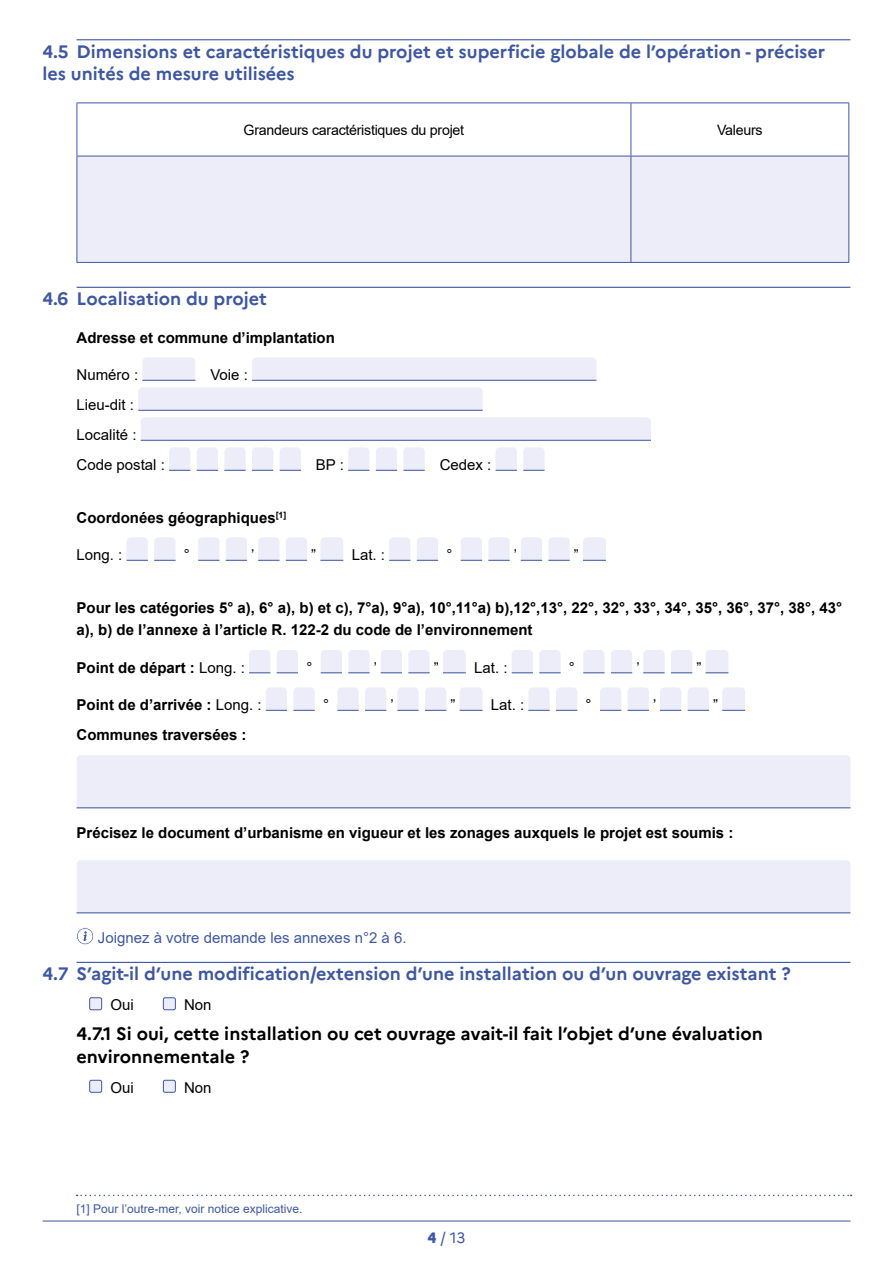
<style>
.page{position:relative;width:893px;height:1263px;background:#fff}
.page>*{position:absolute;margin:0;border:0;box-sizing:border-box;transform-origin:0 0}
.t1{font:700 18px/22.5px "Marianne";color:#3e57a3}
.t2{font:700 18px/22.5px "Marianne";color:#000}
.t3{font:700 15px/22.5px "Arial";color:#000}
.t4{font:15px/30px "Arial";color:#000}
.t5{font:15px "Arial";color:#3e57a3}
.t6{font:15px "Marianne";color:#3e57a3}
.t7{font:14.25px "Arial";letter-spacing:-.02em;color:#000}
.t8{font:12px "Arial";color:#3e57a3}
.s1{font-weight:400}
.s2{font-weight:800}
</style>
<div class="page">
<hr style="left:43px;top:1221px;width:807px;height:1px;background:#3e57a3">
<hr style="left:77px;top:39px;width:773px;height:1px;background:#3e57a3">
<div style="left:78px;top:157px;width:770px;height:105px;background:#ecedf8"></div>
<hr style="left:77px;top:103px;width:554px;height:1px;background:#3e57a3">
<hr style="left:77px;top:103px;width:1px;height:53px;background:#3e57a3">
<hr style="left:631px;top:103px;width:218px;height:1px;background:#3e57a3">
<hr style="left:631px;top:103px;width:1px;height:53px;background:#3e57a3">
<hr style="left:848px;top:103px;width:1px;height:53px;background:#3e57a3">
<hr style="left:77px;top:156px;width:554px;height:1px;background:#3e57a3">
<hr style="left:77px;top:156px;width:1px;height:106px;background:#3e57a3">
<hr style="left:631px;top:156px;width:218px;height:1px;background:#3e57a3">
<hr style="left:631px;top:156px;width:1px;height:106px;background:#3e57a3">
<hr style="left:848px;top:156px;width:1px;height:106px;background:#3e57a3">
<hr style="left:77px;top:262px;width:554px;height:1px;background:#3e57a3">
<hr style="left:631px;top:262px;width:218px;height:1px;background:#3e57a3">
<hr style="left:77px;top:287px;width:773px;height:1px;background:#3e57a3">
<svg style="left:142px;top:357px;width:53px;height:23px"></svg>
<hr style="left:142px;top:380px;width:53px;height:1px;background:#3e57a3">
<div style="left:252px;top:357px;width:344px;height:23px;background:#ecedf8"></div>
<hr style="left:252px;top:380px;width:344px;height:1px;background:#3e57a3">
<div style="left:138px;top:387px;width:345px;height:23px;background:#ecedf8"></div>
<hr style="left:138px;top:410px;width:345px;height:1px;background:#3e57a3">
<div style="left:141px;top:417px;width:510px;height:23px;background:#ecedf8"></div>
<hr style="left:141px;top:440px;width:510px;height:1px;background:#3e57a3">
<svg style="left:169px;top:447px;width:21px;height:24px"></svg>
<svg style="left:197px;top:447px;width:21px;height:24px"></svg>
<svg style="left:224px;top:447px;width:22px;height:24px"></svg>
<svg style="left:252px;top:447px;width:21px;height:24px"></svg>
<svg style="left:280px;top:447px;width:21px;height:24px"></svg>
<svg style="left:348px;top:447px;width:21px;height:24px"></svg>
<svg style="left:376px;top:447px;width:21px;height:24px"></svg>
<svg style="left:403px;top:447px;width:22px;height:24px"></svg>
<svg style="left:496px;top:447px;width:21px;height:24px"></svg>
<svg style="left:523px;top:447px;width:21px;height:24px"></svg>
<svg style="left:127px;top:537px;width:21px;height:24px"></svg>
<svg style="left:154px;top:537px;width:21px;height:24px"></svg>
<svg style="left:198px;top:537px;width:21px;height:24px"></svg>
<svg style="left:226px;top:537px;width:21px;height:24px"></svg>
<svg style="left:258px;top:537px;width:21px;height:24px"></svg>
<svg style="left:286px;top:537px;width:21px;height:24px"></svg>
<svg style="left:320px;top:537px;width:23px;height:24px"></svg>
<svg style="left:389px;top:537px;width:21px;height:24px"></svg>
<svg style="left:417px;top:537px;width:21px;height:24px"></svg>
<svg style="left:461px;top:537px;width:21px;height:24px"></svg>
<svg style="left:488px;top:537px;width:22px;height:24px"></svg>
<svg style="left:521px;top:537px;width:21px;height:24px"></svg>
<svg style="left:548px;top:537px;width:22px;height:24px"></svg>
<svg style="left:583px;top:537px;width:23px;height:24px"></svg>
<svg style="left:249px;top:650px;width:21px;height:23px"></svg>
<svg style="left:277px;top:650px;width:21px;height:23px"></svg>
<svg style="left:321px;top:650px;width:21px;height:23px"></svg>
<svg style="left:348px;top:650px;width:22px;height:23px"></svg>
<svg style="left:381px;top:650px;width:21px;height:23px"></svg>
<svg style="left:408px;top:650px;width:22px;height:23px"></svg>
<svg style="left:443px;top:650px;width:23px;height:23px"></svg>
<svg style="left:512px;top:650px;width:21px;height:23px"></svg>
<svg style="left:539px;top:650px;width:22px;height:23px"></svg>
<svg style="left:583px;top:650px;width:22px;height:23px"></svg>
<svg style="left:611px;top:650px;width:21px;height:23px"></svg>
<svg style="left:643px;top:650px;width:22px;height:23px"></svg>
<svg style="left:671px;top:650px;width:21px;height:23px"></svg>
<svg style="left:706px;top:650px;width:22px;height:23px"></svg>
<svg style="left:266px;top:687px;width:21px;height:24px"></svg>
<svg style="left:293px;top:687px;width:22px;height:24px"></svg>
<svg style="left:337px;top:687px;width:22px;height:24px"></svg>
<svg style="left:365px;top:687px;width:21px;height:24px"></svg>
<svg style="left:397px;top:687px;width:22px;height:24px"></svg>
<svg style="left:425px;top:687px;width:21px;height:24px"></svg>
<svg style="left:460px;top:687px;width:22px;height:24px"></svg>
<svg style="left:528px;top:687px;width:22px;height:24px"></svg>
<svg style="left:556px;top:687px;width:21px;height:24px"></svg>
<svg style="left:600px;top:687px;width:21px;height:24px"></svg>
<svg style="left:628px;top:687px;width:21px;height:24px"></svg>
<svg style="left:660px;top:687px;width:21px;height:24px"></svg>
<svg style="left:688px;top:687px;width:21px;height:24px"></svg>
<svg style="left:722px;top:687px;width:23px;height:24px"></svg>
<div style="left:77px;top:755px;width:773px;height:52px;background:#ecedf8"></div>
<hr style="left:77px;top:807px;width:773px;height:1px;background:#3e57a3">
<div style="left:77px;top:860px;width:773px;height:52px;background:#ecedf8"></div>
<hr style="left:77px;top:912px;width:773px;height:1px;background:#3e57a3">
<svg style="left:77px;top:1195px;width:774px;height:1px"></svg>
<svg style="left:77px;top:928px;width:17px;height:17px"></svg>
<hr style="left:77px;top:962px;width:773px;height:1px;background:#3e57a3">
<div style="left:90px;top:998px;width:12px;height:12px;background:#ecedf8;border-radius:2px"></div>
<div style="left:89px;top:997px;width:13px;height:13px;border:1px solid #3e57a3;border-radius:2px"></div>
<div style="left:163px;top:998px;width:12px;height:12px;background:#ecedf8;border-radius:2px"></div>
<div style="left:163px;top:997px;width:13px;height:13px;border:1px solid #3e57a3;border-radius:2px"></div>
<div style="left:90px;top:1080px;width:12px;height:12px;background:#ecedf8;border-radius:2px"></div>
<div style="left:89px;top:1080px;width:13px;height:13px;border:1px solid #3e57a3;border-radius:2px"></div>
<div style="left:163px;top:1080px;width:12px;height:12px;background:#ecedf8;border-radius:2px"></div>
<div style="left:163px;top:1080px;width:13px;height:13px;border:1px solid #3e57a3;border-radius:2px"></div>
<p class="t1" style="left:43px;top:40px;width:784px">4.5 Dimensions et caractéristiques du projet et superficie globale de l’opération - préciser les unités de mesure utilisées</p>
<p class="t7" style="left:244px;top:120px;width:222px">Grandeurs caractéristiques du projet</p>
<p class="t7" style="left:717px;top:120px;width:47px">Valeurs</p>
<p class="t1" style="left:43px;top:287px;width:226px">4.6 Localisation du projet</p>
<p class="t3" style="left:77px;top:326px;width:260px">Adresse et commune d’implantation</p>
<p class="t4" style="left:77px;top:360px;width:63px">Numéro :</p>
<p class="t4" style="left:210px;top:360px;width:39px">Voie :</p>
<p class="t4" style="left:77px;top:390px;width:90px">Lieu-dit :<br>Localité :<br>Code postal :</p>
<p class="t4" style="left:316px;top:450px;width:30px">BP :</p>
<p class="t4" style="left:440px;top:450px;width:53px">Cedex :</p>
<p class="t3" style="left:77px;top:506px;width:211px">Coordonées géographiques<sup>[1]</sup></p>
<p class="t4" style="left:77px;top:540px;width:47px">Long. :</p>
<p class="t4" style="left:184px;top:540px;width:7px">°</p>
<p class="t4" style="left:251px;top:540px;width:5px">’</p>
<p class="t4" style="left:311px;top:540px;width:6px">”</p>
<p class="t4" style="left:352px;top:540px;width:35px">Lat. :</p>
<p class="t4" style="left:446px;top:540px;width:7px">°</p>
<p class="t4" style="left:514px;top:540px;width:5px">’</p>
<p class="t4" style="left:574px;top:540px;width:6px">”</p>
<p class="t3" style="left:77px;top:596px;width:767px">Pour les catégories 5° a), 6° a), b) et c), 7°a), 9°a), 10°,11°a) b),12°,13°, 22°, 32°, 33°, 34°, 35°, 36°, 37°, 38°, 43° a), b) de l’annexe à l’article R. 122-2 du code de l’environnement</p>
<p class="t3" style="left:77px;top:656px;width:170px">Point de départ : <span class="s1">Long. :</span></p>
<p class="t4" style="left:306px;top:652px;width:7px">°</p>
<p class="t4" style="left:374px;top:652px;width:5px">’</p>
<p class="t4" style="left:434px;top:652px;width:6px">”</p>
<p class="t4" style="left:474px;top:652px;width:35px">Lat. :</p>
<p class="t4" style="left:569px;top:652px;width:7px">°</p>
<p class="t4" style="left:636px;top:652px;width:5px">’</p>
<p class="t4" style="left:696px;top:652px;width:6px">”</p>
<p class="t3" style="left:77px;top:694px;width:187px">Point de d’arrivée : <span class="s1">Long. :</span></p>
<p class="t4" style="left:323px;top:690px;width:7px">°</p>
<p class="t4" style="left:390px;top:690px;width:5px">’</p>
<p class="t4" style="left:450px;top:690px;width:6px">”</p>
<p class="t4" style="left:491px;top:690px;width:35px">Lat. :</p>
<p class="t4" style="left:586px;top:690px;width:7px">°</p>
<p class="t4" style="left:653px;top:690px;width:5px">’</p>
<p class="t4" style="left:713px;top:690px;width:6px">”</p>
<p class="t3" style="left:77px;top:724px;width:172px">Communes traversées :</p>
<p class="t3" style="left:77px;top:821px;width:658px">Précisez le document d’urbanisme en vigueur et les zonages auxquels le projet est soumis :</p>
<p class="t5" style="left:98px;top:927px;width:310px">Joignez à votre demande les annexes n°2 à 6.</p>
<p class="t1" style="left:43px;top:962px;width:750px">4.7 S’agit-il d’une modification/extension d’une installation ou d’un ouvrage existant ?</p>
<p class="t4" style="left:110px;top:990px;width:25px">Oui</p>
<p class="t4" style="left:184px;top:990px;width:29px">Non</p>
<p class="t2" style="left:77px;top:1022px;width:688px">4.7.1 Si oui, cette installation ou cet ouvrage avait-il fait l’objet d’une évaluation environnementale ?</p>
<p class="t4" style="left:110px;top:1072px;width:25px">Oui</p>
<p class="t4" style="left:184px;top:1072px;width:29px">Non</p>
<p class="t8" style="left:77px;top:1200px;width:228px">[1] Pour l’outre-mer, voir notice explicative.</p>
<p class="t6" style="left:427px;top:1228px;width:40px"><span class="s2">4</span> / 13</p>
</div>
